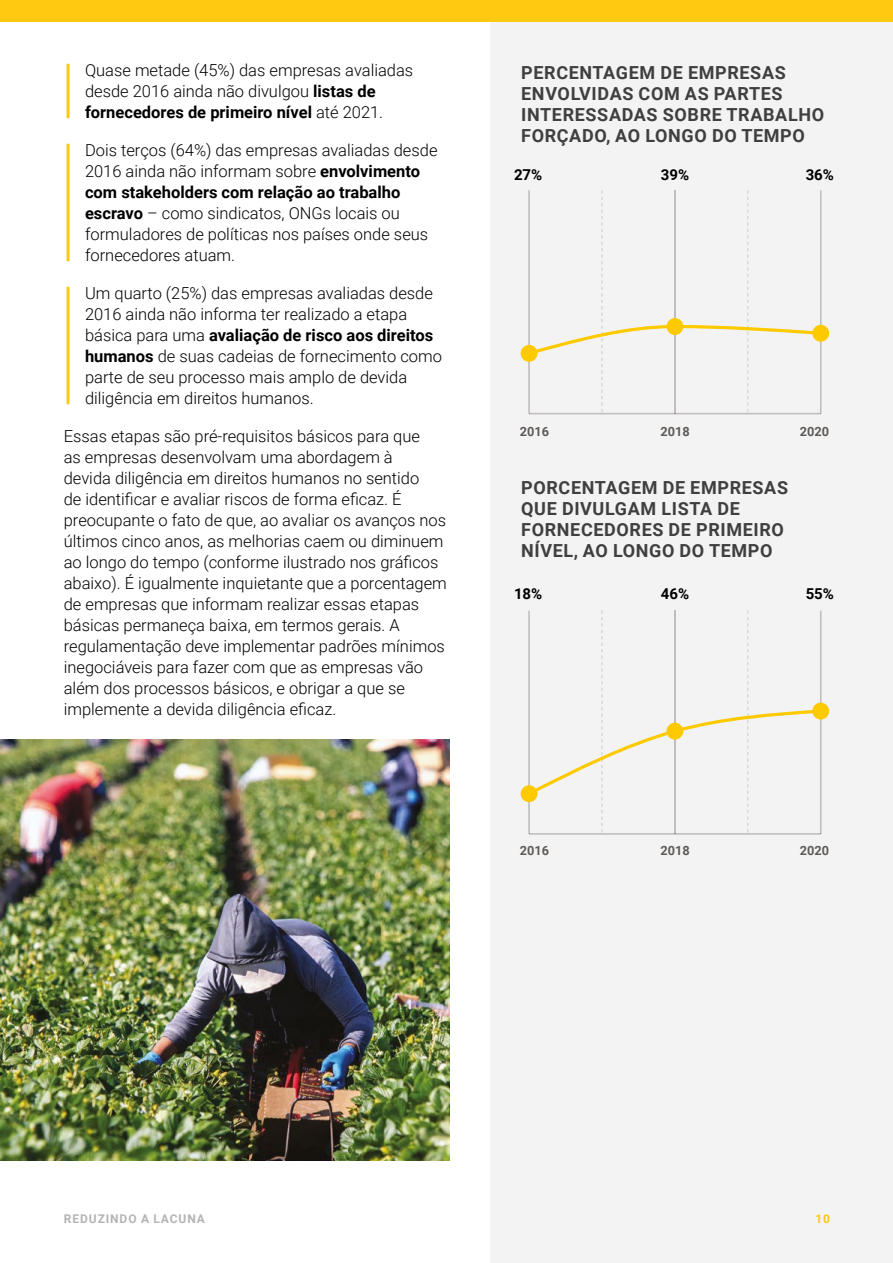
<style>
.page{position:relative;width:893px;height:1263px;background:#fff}
.page>*{position:absolute;margin:0;border:0;box-sizing:border-box;transform-origin:0 0}
.t1{font:700 18px/21px "Roboto";letter-spacing:.035em;color:#3f3f40}
.t2{font:300 16.5px/21px "Roboto";color:#000}
.t3{font:700 15px "Roboto";color:#000}
.t4{font:700 12.75px "Roboto";color:#5e5a57}
.t5{font:700 12px "Roboto";letter-spacing:.075em;color:#b3b4b3}
.t6{font:700 12px "Roboto";color:#fec910}
.s1{font-weight:700}
</style>
<div class="page">
<img style="left:0;top:740px;width:450px;height:421px">
<div style="left:490px;top:0;width:402px;height:1262px;background:#f3f3f4"></div>
<svg style="left:521px;top:190px;width:308px;height:224px"></svg>
<svg style="left:521px;top:610px;width:308px;height:225px"></svg>
<div style="left:0;top:0;width:893px;height:21px;background:#fec910"></div>
<hr style="left:67px;top:64px;width:3px;height:54px;background:#fec910">
<hr style="left:67px;top:144px;width:3px;height:117px;background:#fec910">
<hr style="left:67px;top:287px;width:3px;height:117px;background:#fec910">
<p class="t2" style="left:85px;top:59px;width:330px">Quase metade (45%) das empresas avaliadas desde 2016 ainda não divulgou <span class="s1">listas de fornecedores de primeiro nível</span> até 2021.</p>
<p class="t2" style="left:85px;top:139px;width:354px">Dois terços (64%) das empresas avaliadas desde 2016 ainda não informam sobre <span class="s1">envolvimento com stakeholders com relação ao trabalho escravo</span> – como sindicatos, ONGs locais ou formuladores de políticas nos países onde seus fornecedores atuam.</p>
<p class="t2" style="left:85px;top:282px;width:358px">Um quarto (25%) das empresas avaliadas desde 2016 ainda não informa ter realizado a etapa básica para uma <span class="s1">avaliação de risco aos direitos humanos</span> de suas cadeias de fornecimento como parte de seu processo mais amplo de devida diligência em direitos humanos.</p>
<p class="t2" style="left:64px;top:425px;width:385px">Essas etapas são pré-requisitos básicos para que<br>as empresas desenvolvam uma abordagem à<br>devida diligência em direitos humanos no sentido<br>de identificar e avaliar riscos de forma eficaz. É preocupante o fato de que, ao avaliar os avanços nos últimos cinco anos, as melhorias caem ou diminuem ao longo do tempo (conforme ilustrado nos gráficos abaixo). É igualmente inquietante que a porcentagem de empresas que informam realizar essas etapas básicas permaneça baixa, em termos gerais. A regulamentação deve implementar padrões mínimos inegociáveis para fazer com que as empresas vão além dos processos básicos, e obrigar a que se implemente a devida diligência eficaz.</p>
<p class="t1" style="left:521px;top:62px;width:304px">PERCENTAGEM DE EMPRESAS<br>ENVOLVIDAS COM AS PARTES<br>INTERESSADAS SOBRE TRABALHO<br>FORÇADO, AO LONGO DO TEMPO</p>
<p class="t3" style="left:514px;top:164px;width:30px">27%</p>
<p class="t3" style="left:661px;top:164px;width:30px">39%</p>
<p class="t3" style="left:806px;top:164px;width:30px">36%</p>
<p class="t4" style="left:520px;top:423px;width:31px">2016</p>
<p class="t4" style="left:660px;top:423px;width:31px">2018</p>
<p class="t4" style="left:800px;top:423px;width:31px">2020</p>
<p class="t1" style="left:521px;top:476px;width:268px">PORCENTAGEM DE EMPRESAS<br>QUE DIVULGAM LISTA DE<br>FORNECEDORES DE PRIMEIRO<br>NÍVEL, AO LONGO DO TEMPO</p>
<p class="t3" style="left:514px;top:583px;width:30px">18%</p>
<p class="t3" style="left:661px;top:583px;width:30px">46%</p>
<p class="t3" style="left:806px;top:583px;width:30px">55%</p>
<p class="t4" style="left:520px;top:842px;width:31px">2016</p>
<p class="t4" style="left:660px;top:842px;width:31px">2018</p>
<p class="t4" style="left:800px;top:842px;width:31px">2020</p>
<p class="t5" style="left:64px;top:1210px;width:142px">REDUZINDO A LACUNA</p>
<p class="t6" style="left:815px;top:1210px;width:16px">10</p>
</div>
